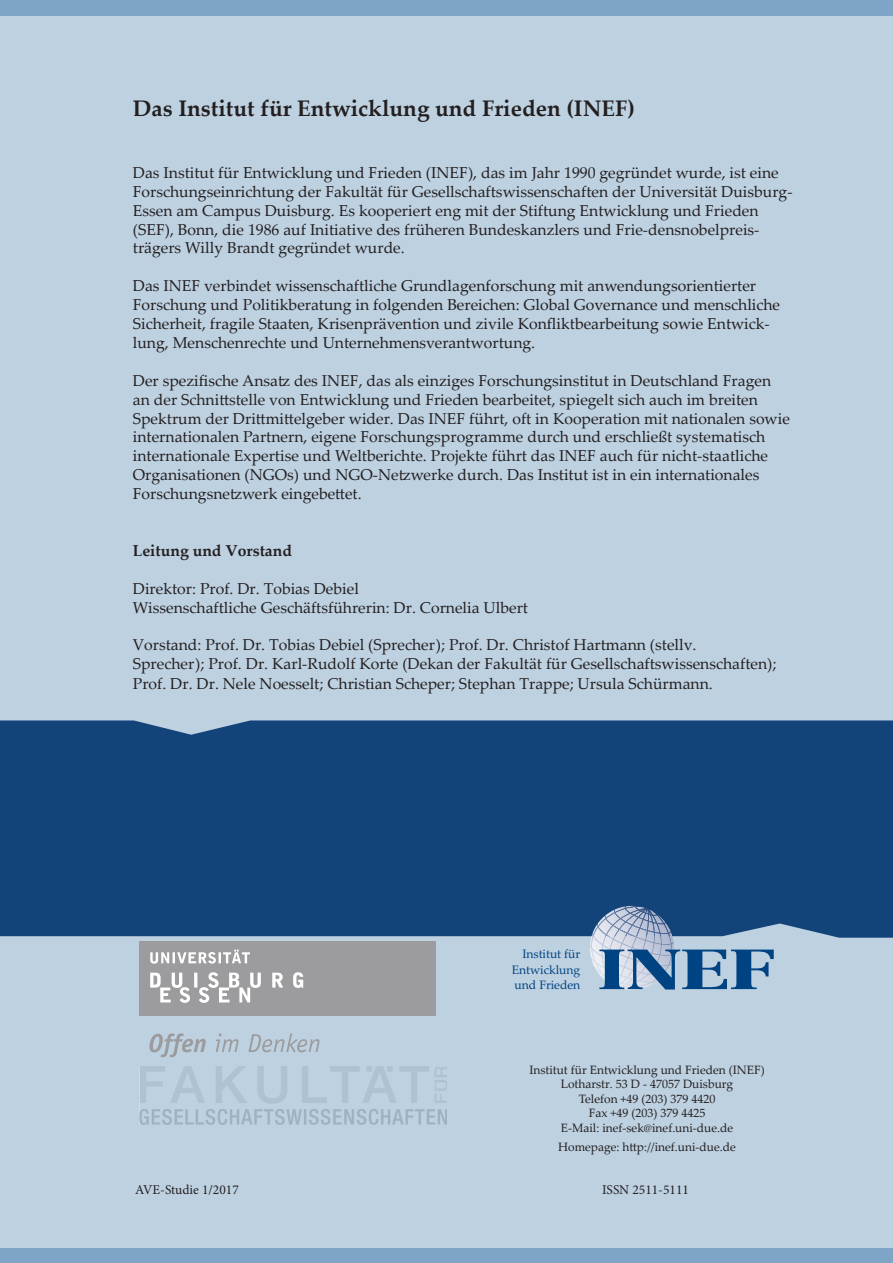
<style>
.page{position:relative;width:893px;height:1263px;background:#7ea5c5}
.page>*{position:absolute;margin:0;border:0;box-sizing:border-box;transform-origin:0 0}
.t1{font:700 22.5px "Palatino Linotype";color:#231f20}
.t2{font:15.75px/18.9px "Palatino Linotype";color:#231f20}
.t3{font:700 15.75px "Palatino Linotype";color:#231f20}
.t4{font:13.5px "Minion Pro";color:#231f20}
.t5{font:12.15px/14.5px "Palatino Linotype";color:#231f20;text-align:center}
.t6{font:12.15px/15.6px "Palatino Linotype";letter-spacing:-.005em;color:#004382;text-align:justify}
</style>
<div class="page">
<div style="left:0;top:16px;width:893px;height:1231px;background:#bed1e1"></div>
<div style="left:0;top:720px;width:893px;height:218px;background:#124379"></div>
<svg style="left:149px;top:1033px;width:57px;height:24px"></svg>
<svg style="left:216px;top:1033px;width:23px;height:19px"></svg>
<svg style="left:248px;top:1033px;width:72px;height:19px"></svg>
<div style="left:140px;top:941px;width:296px;height:75px;background:#9c9c9e"></div>
<svg style="left:150px;top:972px;width:153px;height:31px"></svg>
<svg style="left:150px;top:949px;width:100px;height:14px"></svg>
<img style="left:656px;top:906px;width:9px;height:17px">
<img style="left:590px;top:906px;width:66px;height:57px">
<svg style="left:593px;top:949px;width:181px;height:40px"></svg>
<img style="left:140px;top:1066px;width:306px;height:58px">
<h1 class="t1" style="left:133px;top:99px;width:504px">Das Institut für Entwicklung und Frieden (INEF)</h1>
<p class="t2" style="left:133px;top:165px;width:661px">Das Institut für Entwicklung und Frieden (INEF), das im Jahr 1990 gegründet wurde, ist eine Forschungseinrichtung der Fakultät für Gesellschaftswissenschaften der Universität Duisburg-Essen am Campus Duisburg. Es kooperiert eng mit der Stiftung Entwicklung und Frieden (SEF), Bonn, die 1986 auf Initiative des früheren Bundeskanzlers und Frie-densnobelpreis&shy;trägers Willy Brandt gegründet wurde.</p>
<p class="t2" style="left:133px;top:278px;width:649px">Das INEF verbindet wissenschaftliche Grundlagenforschung mit anwendungsorientierter Forschung und Politikberatung in folgenden Bereichen: Global Governance und menschliche Sicherheit, fragile Staaten, Krisenprävention und zivile Konfliktbearbeitung sowie Entwick&shy;lung, Menschenrechte und Unternehmensverantwortung.</p>
<p class="t2" style="left:133px;top:373px;width:658px">Der spezifische Ansatz des INEF, das als einziges Forschungsinstitut in Deutschland Fragen an der Schnittstelle von Entwicklung und Frieden bearbeitet, spiegelt sich auch im breiten Spektrum der Drittmittelgeber wider. Das INEF führt, oft in Kooperation mit nationalen sowie internationalen Partnern, eigene Forschungsprogramme durch und erschließt systematisch internationale Expertise und Weltberichte. Projekte führt das INEF auch für nicht-staatliche Organisationen (NGOs) und NGO-Netzwerke durch. Das Institut ist in ein internationales Forschungsnetzwerk eingebettet.</p>
<p class="t3" style="left:133px;top:544px;width:161px">Leitung und Vorstand</p>
<p class="t2" style="left:133px;top:581px;width:397px">Direktor: Prof. Dr. Tobias Debiel<br>Wissenschaftliche Geschäftsführerin: Dr. Cornelia Ulbert</p>
<p class="t2" style="left:133px;top:637px;width:645px;line-height:19.4px">Vorstand: Prof. Dr. Tobias Debiel (Sprecher); Prof. Dr. Christof Hartmann (stellv.<br>Sprecher); Prof. Dr. Karl-Rudolf Korte (Dekan der Fakultät für Gesellschaftswissenschaften);<br>Prof. Dr. Dr. Nele Noesselt; Christian Scheper; Stephan Trappe; Ursula Schürmann.</p>
<p class="t6" style="left:512px;top:945px;width:70px;text-indent:11px">Institut für Entwicklung und Frieden</p>
<p class="t4" style="left:135px;top:1180px;width:105px">AVE-Studie 1/2017</p>
<p class="t5" style="left:529px;top:1063px;width:237px">Institut für Entwicklung und Frieden (INEF)<br>Lotharstr. 53 D - 47057 Duisburg<br>Telefon +49 (203) 379 4420<br>Fax +49 (203) 379 4425<br>E-Mail: inef-sek@inef.uni-due.de</p>
<p class="t5" style="left:558px;top:1141px;width:179px">Homepage: http://inef.uni-due.de</p>
<p class="t4" style="left:602px;top:1180px;width:88px">ISSN 2511-5111</p>
</div>
